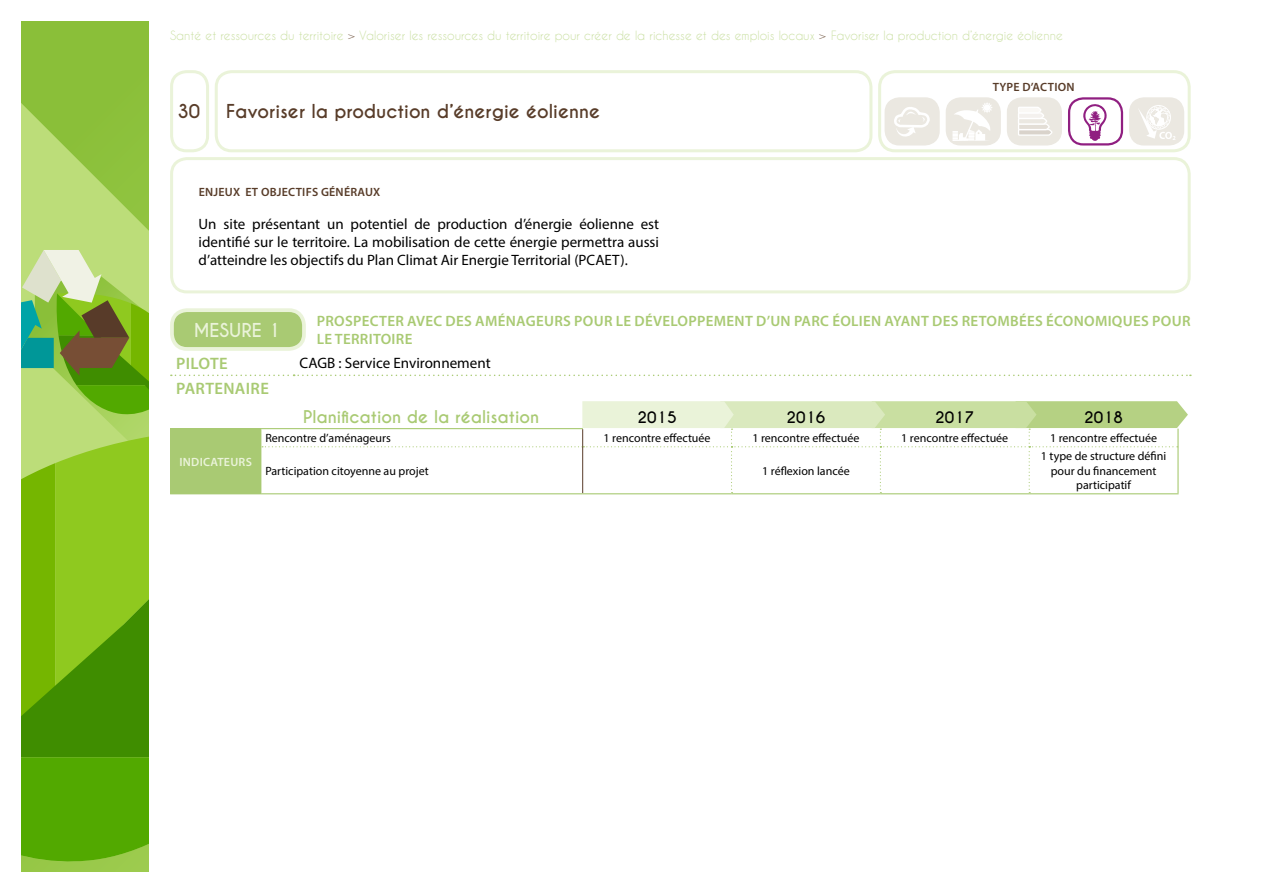
<style>
.page{position:relative;width:1263px;height:893px;background:#fff}
.page>*{position:absolute;margin:0;border:0;box-sizing:border-box;transform-origin:0 0}
.t1{font:700 18px "Caviar Dreams";color:#583c29}
.t2{font:700 18px "Caviar Dreams";color:#eaf3d9}
.t3{font:600 16.65px "Myriad Pro";letter-spacing:.02em;color:#a9ca73}
.t4{font:700 16.5px "Caviar Dreams";color:#a9ca73}
.t5{font:15.15px "Myriad Pro";color:#000}
.t6{font:15px/18px "Myriad Pro";color:#000;text-align:justify}
.t7{font:600 15px/18px "Myriad Pro";letter-spacing:.02em;color:#a9ca73}
.t8{font:700 15px "Caviar Dreams";color:#000}
.t9{font:12px/14.4px "Myriad Pro";color:#000;text-align:center}
.t10{font:12px "Caviar Dreams";color:#c9dfa1}
.t11{font:600 12px "Myriad Pro";letter-spacing:.02em;color:#583c29}
.t12{font:600 12px "Myriad Pro";letter-spacing:.02em;color:#eaf3d9}
.s1{color:#836b58}
</style>
<div class="page">
<div style="left:215px;top:70px;width:657px;height:82px;border:3px solid #eaf3d9;border-radius:16px"></div>
<div style="left:170px;top:157px;width:1021px;height:136px;border:3px solid #eaf3d9;border-radius:16px"></div>
<div style="left:170px;top:70px;width:39px;height:82px;border:3px solid #eaf3d9;border-radius:15px"></div>
<div style="left:1068px;top:97px;width:55px;height:49px;border:2px solid #901f81;border-radius:14px"></div>
<svg style="left:1083px;top:104px;width:24px;height:37px"></svg>
<div style="left:1007px;top:98px;width:54px;height:47px;background:#ebe8e1;border-radius:14px"></div>
<div style="left:1007px;top:97px;width:55px;height:49px;border:2px solid #ebe8e1;border-radius:14px"></div>
<svg style="left:1018px;top:107px;width:35px;height:29px"></svg>
<div style="left:885px;top:98px;width:54px;height:47px;background:#ebe8e1;border-radius:14px"></div>
<div style="left:884px;top:97px;width:56px;height:49px;border:2px solid #ebe8e1;border-radius:14px"></div>
<svg style="left:895px;top:107px;width:36px;height:187px"></svg>
<div style="left:1130px;top:98px;width:53px;height:47px;background:#ebe8e1;border-radius:14px"></div>
<div style="left:1129px;top:97px;width:55px;height:49px;border:2px solid #ebe8e1;border-radius:14px"></div>
<svg style="left:1139px;top:106px;width:36px;height:34px"></svg>
<div style="left:1146px;top:105px;width:25px;height:25px;border:1px solid #fff;border-radius:50%"></div>
<div style="left:946px;top:98px;width:54px;height:47px;background:#ebe8e1;border-radius:14px"></div>
<div style="left:946px;top:97px;width:55px;height:49px;border:2px solid #ebe8e1;border-radius:14px"></div>
<svg style="left:952px;top:103px;width:40px;height:38px"></svg>
<div style="left:171px;top:429px;width:90px;height:65px;background:#a9ca73"></div>
<hr style="left:170px;top:493px;width:91px;height:1px;background:#a9ca73">
<hr style="left:170px;top:428px;width:91px;height:1px;background:#a9ca73">
<svg style="left:170px;top:429px;width:1px;height:18px"></svg>
<hr style="left:170px;top:447px;width:1px;height:46px;background:#a9ca73">
<svg style="left:261px;top:401px;width:927px;height:92px"></svg>
<hr style="left:582px;top:447px;width:1px;height:46px;background:#583c29">
<hr style="left:261px;top:493px;width:322px;height:1px;background:#a9ca73">
<hr style="left:583px;top:493px;width:148px;height:1px;background:#a9ca73">
<hr style="left:731px;top:493px;width:149px;height:1px;background:#a9ca73">
<hr style="left:880px;top:493px;width:149px;height:1px;background:#a9ca73">
<hr style="left:1029px;top:493px;width:149px;height:1px;background:#a9ca73">
<div style="left:172px;top:310px;width:132px;height:39px;background:#a9ca73;border-radius:15px"></div>
<div style="left:170px;top:308px;width:136px;height:43px;border:4px solid #eaf3d9;border-radius:15px"></div>
<svg style="left:171px;top:375px;width:1020px;height:1px"></svg>
<div style="left:878px;top:70px;width:313px;height:82px;border:3px solid #eaf3d9;border-radius:16px"></div>
<svg style="left:21px;top:21px;width:128px;height:851px;background:#81ba32"></svg>
<p class="t10" style="left:170px;top:28px;width:894px">Santé et ressources du territoire <span class="s1">&gt;</span> Valoriser les ressources du territoire pour créer de la richesse et des emplois locaux <span class="s1">&gt;</span> Favoriser la production d’énergie éolienne</p>
<h1 class="t1" style="left:177px;top:101px;width:24px">30</h1>
<h1 class="t1" style="left:226px;top:101px;width:375px">Favoriser la production d’énergie éolienne</h1>
<p class="t11" style="left:199px;top:184px;width:183px">ENJEUX ET OBJECTIFS GÉNÉRAUX</p>
<p class="t6" style="left:199px;top:214px;width:462px">Un site présentant un potentiel de production d’énergie éolienne est identifié sur le territoire. La mobilisation de cette énergie permettra aussi d’atteindre les objectifs du Plan Climat Air Energie Territorial (PCAET).</p>
<p class="t11" style="left:993px;top:79px;width:83px">TYPE D’ACTION</p>
<h1 class="t2" style="left:194px;top:319px;width:88px">MESURE 1</h1>
<p class="t7" style="left:317px;top:312px;width:875px">PROSPECTER AVEC DES AMÉNAGEURS POUR LE DÉVELOPPEMENT D’UN PARC ÉOLIEN AYANT DES RETOMBÉES ÉCONOMIQUES POUR<br>LE TERRITOIRE</p>
<h2 class="t3" style="left:176px;top:353px;width:51px">PILOTE</h2>
<p class="t5" style="left:300px;top:354px;width:193px">CAGB : Service Environnement</p>
<h2 class="t3" style="left:176px;top:378px;width:92px">PARTENAIRE</h2>
<p class="t12" style="left:180px;top:454px;width:74px">INDICATEURS</p>
<h3 class="t4" style="left:303px;top:407px;width:237px">Planification de la réalisation</h3>
<p class="t8" style="left:637px;top:408px;width:41px">2015</p>
<p class="t8" style="left:786px;top:408px;width:40px">2016</p>
<p class="t8" style="left:935px;top:408px;width:41px">2017</p>
<p class="t8" style="left:1084px;top:408px;width:40px">2018</p>
<p class="t9" style="left:265px;top:431px;width:127px">Rencontre d’aménageurs</p>
<p class="t9" style="left:604px;top:431px;width:109px">1 rencontre effectuée</p>
<p class="t9" style="left:752px;top:431px;width:109px">1 rencontre effectuée</p>
<p class="t9" style="left:901px;top:431px;width:109px">1 rencontre effectuée</p>
<p class="t9" style="left:1050px;top:431px;width:109px">1 rencontre effectuée</p>
<p class="t9" style="left:265px;top:463px;width:165px">Participation citoyenne au projet</p>
<p class="t9" style="left:762px;top:463px;width:89px">1 réflexion lancée</p>
<p class="t9" style="left:1041px;top:449px;width:127px">1 type de structure défini pour du financement participatif</p>
</div>
